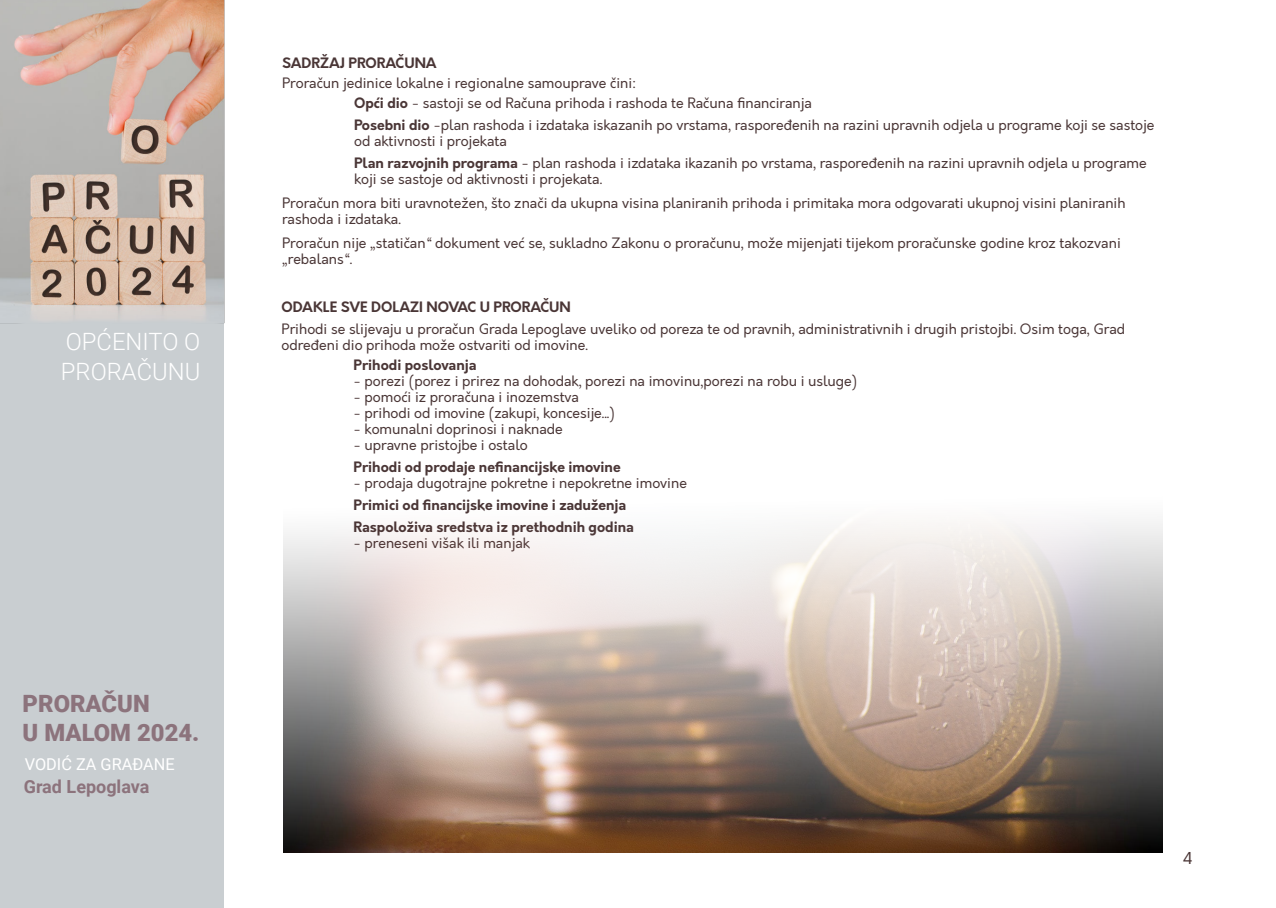
<style>
.page{position:relative;width:1276px;height:908px;background:#fff}
.page>*{position:absolute;margin:0;border:0;box-sizing:border-box;transform-origin:0 0}
.t1{font:900 23.8px/29.4px "Roboto";color:#8c737c}
.t2{font:300 23.8px/29.4px "Roboto";color:#fff}
.t3{font:700 18px "Roboto";color:#8c737c}
.t4{font:16.4px "Roboto";color:#fff}
.t5{font:16px "Cello Sans";color:#4a3636}
.t6{font:14px/16px "Cello Sans";color:#4a3636}
.t7{font:700 14px/22px "Cello Sans";color:#4a3636}
.s1{font-weight:700}
</style>
<div class="page">
<div style="left:0;top:0;width:224px;height:907px;background:#c9ced1"></div>
<img style="left:0;top:0;width:225px;height:323px">
<img style="left:283px;top:521px;width:880px;height:330px">
<h1 class="t2" style="left:61px;top:329px;width:141px">OPĆENITO O<br>PRORAČUNU</h1>
<h1 class="t1" style="left:23px;top:691px;width:178px">PRORAČUN<br>U MALOM 2024.</h1>
<p class="t4" style="left:25px;top:757px;width:151px">VODIĆ ZA GRAĐANE</p>
<p class="t3" style="left:24px;top:779px;width:127px">Grad Lepoglava</p>
<p class="t7" style="left:282px;top:53px;width:156px">SADRŽAJ PRORAČUNA</p>
<p class="t6" style="left:354px;top:74px;width:459px;line-height:20px;text-indent:-72px">Proračun jedinice lokalne i regionalne samouprave čini:<br><span class="s1">Opći dio</span> - sastoji se od Računa prihoda i rashoda te Računa financiranja</p>
<p class="t6" style="left:354px;top:118px;width:802px"><span class="s1">Posebni dio</span> -plan rashoda i izdataka iskazanih po vrstama, raspoređenih na razini upravnih odjela u programe koji se sastoje od aktivnosti i projekata</p>
<p class="t6" style="left:354px;top:156px;width:794px"><span class="s1">Plan razvojnih programa</span> - plan rashoda i izdataka ikazanih po vrstama, raspoređenih na razini upravnih odjela u programe koji se sastoje od aktivnosti i projekata.</p>
<p class="t6" style="left:282px;top:196px;width:845px">Proračun mora biti uravnotežen, što znači da ukupna visina planiranih prihoda i primitaka mora odgovarati ukupnoj visini planiranih rashoda i izdataka.</p>
<p class="t6" style="left:282px;top:236px;width:840px">Proračun nĳe „statičan“ dokument već se, sukladno Zakonu o proračunu, može mĳenjati tĳekom proračunske godine kroz takozvani „rebalans“.</p>
<p class="t7" style="left:281px;top:297px;width:291px">ODAKLE SVE DOLAZI NOVAC U PRORAČUN</p>
<p class="t6" style="left:281px;top:322px;width:845px">Prihodi se slĳevaju u proračun Grada Lepoglave uveliko od poreza te od pravnih, administrativnih i drugih pristojbi. Osim toga, Grad određeni dio prihoda može ostvariti od imovine.</p>
<p class="t7" style="left:353px;top:355px;width:125px">Prihodi poslovanja</p>
<p class="t6" style="left:353px;top:374px;width:505px">- porezi (porez i prirez na dohodak, porezi na imovinu,porezi na robu i usluge)</p>
<p class="t6" style="left:353px;top:390px;width:227px">- pomoći iz proračuna i inozemstva</p>
<p class="t6" style="left:353px;top:406px;width:263px">- prihodi od imovine (zakupi, koncesĳe...)</p>
<p class="t6" style="left:353px;top:422px;width:211px">- komunalni doprinosi i naknade</p>
<p class="t6" style="left:353px;top:438px;width:176px">- upravne pristojbe i ostalo</p>
<p class="t7" style="left:353px;top:457px;width:269px">Prihodi od prodaje nefinancĳske imovine</p>
<p class="t6" style="left:353px;top:476px;width:335px">- prodaja dugotrajne pokretne i nepokretne imovine</p>
<p class="t7" style="left:353px;top:495px;width:282px">Primici od financĳske imovine i zaduženja<br>Raspoloživa sredstva iz prethodnih godina</p>
<p class="t6" style="left:353px;top:536px;width:178px">- preneseni višak ili manjak</p>
<p class="t5" style="left:1183px;top:851px;width:11px">4</p>
</div>
